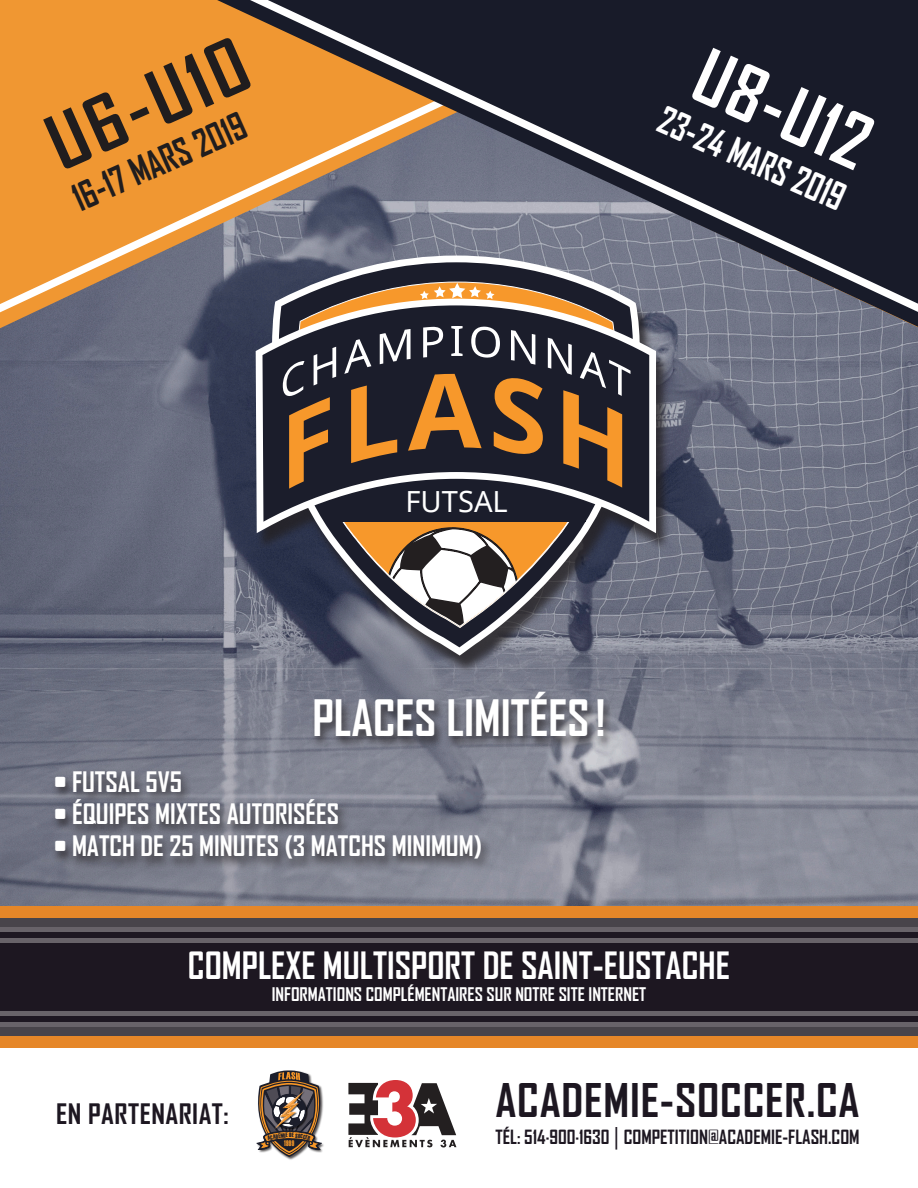
<style>
.page{position:relative;width:918px;height:1188px;background:#fff}
.page>*{position:absolute;margin:0;border:0;box-sizing:border-box;transform-origin:0 0}
.t1{font:700 72px "Agency FB";color:#fff}
.t2{font:700 72px "Agency FB";color:#201d1e;scale:1.1 1}
.t3{font:700 48px "Agency FB";color:#fff}
.Contact{font:700 44.4px "Agency FB";letter-spacing:.015em;color:#1d1721;scale:1.05 1}
.t4{font:700 36px "Agency FB";color:#fff}
.t5{font:700 36px "Agency FB";color:#fff;scale:.92 1}
.t6{font:700 36px "Agency FB";color:#201d1e;scale:.92 1}
.t7{font:29.1px "Noto Sans";color:#fff}
.t8{font:700 27px "Agency FB";color:#fff}
.Contact-2{font:700 27px "Agency FB";letter-spacing:.015em;color:#1d1721;scale:1.05 1}
.Contact-3{font:700 18.75px "Agency FB";color:#1d1721}
.t9{font:700 18px "Agency FB";color:#fff}
.t10{font:8.25px "Haettenschweiler";color:#f79727;scale:.8 1}
.s1{font-family:"Haettenschweiler";font-weight:400}
</style>
<div class="page">
<img style="left:0;top:346px;width:918px;height:560px">
<div style="left:256px;top:1070px;width:69px;height:90px;background:#231f20;opacity:.75"></div>
<div style="left:0;top:906px;width:918px;height:105px;background:#e68728"></div>
<div style="left:0;top:918px;width:918px;height:93px;background:#48444a"></div>
<div style="left:0;top:927px;width:918px;height:84px;background:#686369"></div>
<div style="left:0;top:932px;width:918px;height:6px;background:#1d1721"></div>
<div style="left:0;top:943px;width:918px;height:105px;background:#e68728"></div>
<div style="left:0;top:943px;width:918px;height:93px;background:#48444a"></div>
<svg style="left:0;top:1010px;width:918px;height:17px;background:#5b565d"></svg>
<div style="left:0;top:943px;width:918px;height:67px;background:#1d1721"></div>
<div style="left:0;top:1016px;width:918px;height:5px;background:#1d1721"></div>
<svg style="left:0;top:0;width:140px;height:346px;background:#dc9241"></svg>
<svg style="left:348px;top:1080px;width:108px;height:67px"></svg>
<div style="left:255px;top:260px;width:415px;height:414px;background:#231f20;opacity:.75"></div>
<svg style="left:259px;top:533px;width:382px;height:123px;background:#6a6d7c"></svg>
<svg style="left:280px;top:533px;width:344px;height:95px;background:#42485d"></svg>
<svg style="left:256px;top:360px;width:400px;height:173px;fill:#1b1d2b"></svg>
<svg style="left:342px;top:522px;width:228px;height:106px"></svg>
<div style="left:333px;top:510px;width:240px;height:12px;background:#1b1d2b"></div>
<svg style="left:283px;top:360px;width:53px;height:129px;background:#5f4837"></svg>
<svg style="left:344px;top:360px;width:287px;height:128px;background:#5b4636"></svg>
<svg style="left:140px;top:0;width:778px;height:360px;background:#655953"></svg>
<div style="left:310px;top:690px;width:304px;height:60px;background:#231f20;opacity:.75"></div>
<div style="left:50px;top:769px;width:442px;height:103px;background:#231f20;opacity:.75"></div>
<svg style="left:256px;top:1071px;width:66px;height:86px"></svg>
<p class="t2" style="left:33px;top:106px;width:194px;rotate:-24deg">U6-U10</p>
<p class="t6" style="left:66px;top:179px;width:203px;rotate:-24deg">16-17 MARS 2019</p>
<p class="t1" style="left:717px;top:31px;width:185px;rotate:24deg">U8-U12</p>
<p class="t5" style="left:669px;top:97px;width:219px;rotate:24deg">23-24 MARS 2019</p>
<p class="t7" style="left:405px;top:481px;width:104px">FUTSAL</p>
<p class="t3" style="left:312px;top:688px;width:295px">PLACES LIMITÉES !</p>
<p class="t8" style="left:54px;top:765px;width:130px">• FUTSAL 5V5</p>
<p class="t8" style="left:54px;top:797px;width:287px">• ÉQUIPES MIXTES AUTORISÉES</p>
<p class="t8" style="left:54px;top:830px;width:429px">• MATCH DE 25 MINUTES (3 MATCHS MINIMUM)</p>
<p class="t4" style="left:188px;top:943px;width:543px">COMPLEXE MULTISPORT DE SAINT-EUSTACHE</p>
<p class="t9" style="left:272px;top:983px;width:376px">INFORMATIONS COMPLÉMENTAIRES SUR NOTRE SITE INTERNET</p>
<p class="Contact-2" style="left:56px;top:1097px;width:166px">EN PARTENARIAT:</p>
<p class="t10" style="left:284px;top:1138px;width:14px">1999</p>
<p class="Contact" style="left:496px;top:1073px;width:348px">ACADEMIE-SOCCER.CA</p>
<p class="Contact-3" style="left:495px;top:1125px;width:366px">TÉL: 514·900·1630<span class="s1">│</span>COMPETITION@ACADEMIE-FLASH.COM</p>
</div>
